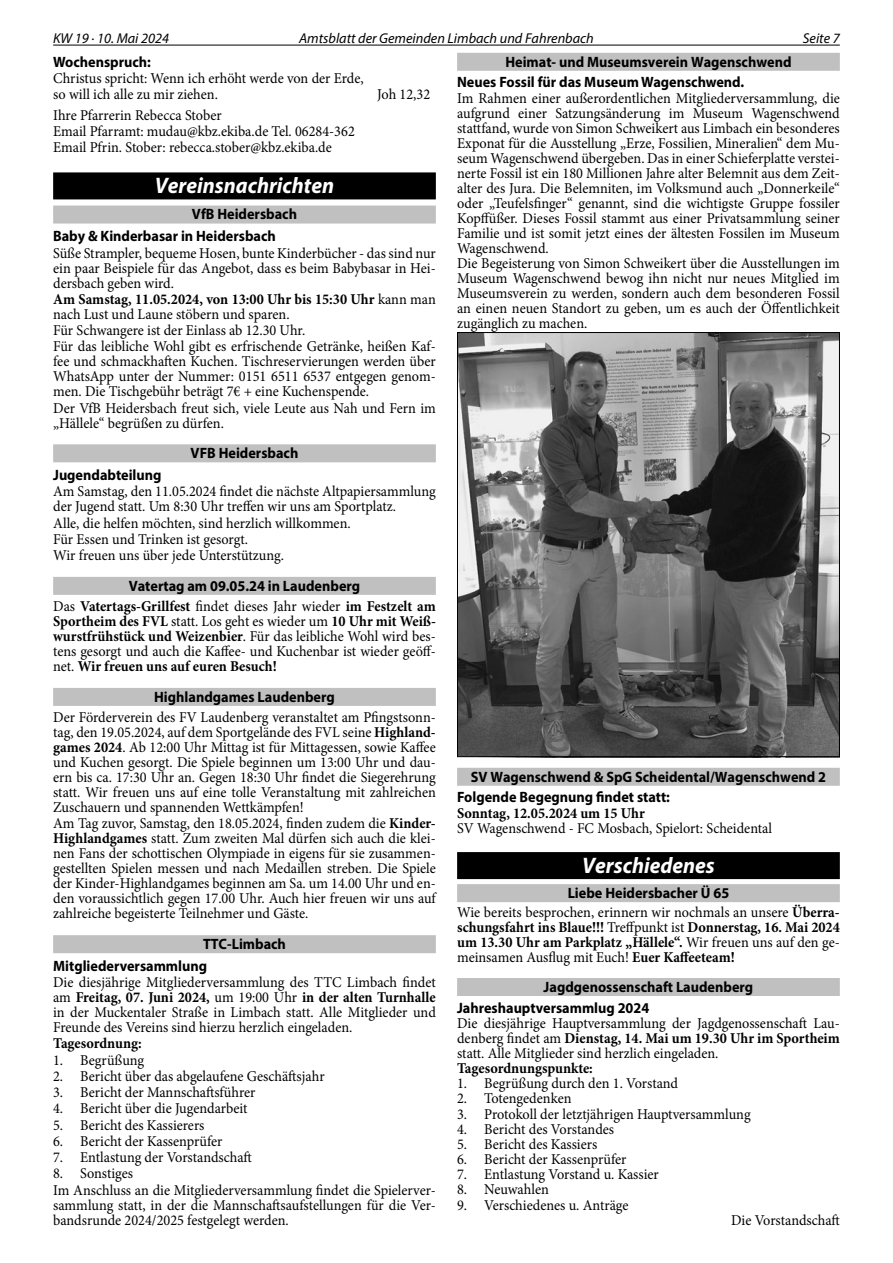
<style>
.page{position:relative;width:893px;height:1263px;background:#fff}
.page>*{position:absolute;margin:0;border:0;box-sizing:border-box;transform-origin:0 0}
.t1{font:italic 700 22.5px "Myriad Pro";color:#fff;scale:.95 1}
.t2{font:15px/15px "Minion Pro";color:#000;scale:.95 1}
.t3{font:700 15px/22px "Myriad Pro";color:#000;scale:.95 1}
.t4{font:700 15px "Minion Pro";color:#000;scale:.95 1}
.t5{font:italic 14.25px "Myriad Pro";color:#000}
.s1{font-weight:700}
</style>
<div class="page">
<hr style="left:53px;top:45px;width:787px;height:1px;background:#000">
<div style="left:53px;top:172px;width:383px;height:27px;background:#000"></div>
<div style="left:53px;top:206px;width:383px;height:18px;background:#c0c0c0"></div>
<div style="left:53px;top:444px;width:383px;height:18px;background:#c0c0c0"></div>
<div style="left:53px;top:577px;width:383px;height:18px;background:#c0c0c0"></div>
<div style="left:53px;top:688px;width:383px;height:18px;background:#c0c0c0"></div>
<div style="left:53px;top:935px;width:383px;height:18px;background:#c0c0c0"></div>
<div style="left:457px;top:53px;width:383px;height:18px;background:#c0c0c0"></div>
<div style="left:457px;top:768px;width:383px;height:18px;background:#c0c0c0"></div>
<div style="left:457px;top:852px;width:383px;height:27px;background:#000"></div>
<div style="left:457px;top:884px;width:383px;height:18px;background:#c0c0c0"></div>
<div style="left:457px;top:978px;width:383px;height:18px;background:#c0c0c0"></div>
<img style="left:459px;top:334px;width:379px;height:421px">
<p class="t5" style="left:53px;top:29px;width:118px">KW 19 · 10. Mai 2024</p>
<p class="t5" style="left:299px;top:29px;width:296px">Amtsblatt der Gemeinden Limbach und Fahrenbach</p>
<p class="t5" style="left:803px;top:29px;width:38px">Seite 7</p>
<p class="t3" style="left:53px;top:50px;width:104px">Wochenspruch:</p>
<p class="t2" style="left:53px;top:70px;width:328px;line-height:16.2px">Christus spricht: Wenn ich erhöht werde von der Erde, so will ich alle zu mir ziehen.</p>
<p class="t3" style="left:457px;top:50px;width:354px;line-height:21px;text-indent:48px">Heimat- und Museumsverein Wagenschwend<br>Neues Fossil für das Museum Wagenschwend.</p>
<p class="t2" style="left:457px;top:90px;width:404px">Im Rahmen einer außerordentlichen Mitgliederversammlung, die aufgrund einer Satzungsänderung im Museum Wagenschwend stattfand, wurde von Simon Schweikert aus Limbach ein besonderes Exponat für die Ausstellung „Erze, Fossilien, Mineralien“ dem Mu&shy;seum Wagenschwend übergeben. Das in einer Schieferplatte verstei&shy;nerte Fossil ist ein 180 Millionen Jahre alter Belemnit aus dem Zeit&shy;alter des Jura. Die Belemniten, im Volksmund auch „Donnerkeile“ oder „Teufelsfinger“ genannt, sind die wichtigste Gruppe fossiler Kopffüßer. Dieses Fossil stammt aus einer Privatsammlung seiner Familie und ist somit jetzt eines der ältesten Fossilen im Museum Wagenschwend.<br>Die Begeisterung von Simon Schweikert über die Ausstellungen im Museum Wagenschwend bewog ihn nicht nur neues Mitglied im Museumsverein zu werden, sondern auch dem besonderen Fossil an einen neuen Standort zu geben, um es auch der Öffentlichkeit zugänglich zu machen.</p>
<p class="t2" style="left:377px;top:87px;width:57px">Joh 12,32</p>
<p class="t2" style="left:53px;top:107px;width:319px;line-height:16.2px">Ihre Pfarrerin Rebecca Stober<br>Email Pfarramt: mudau@kbz.ekiba.de Tel. 06284-362<br>Email Pfrin. Stober: rebecca.stober@kbz.ekiba.de</p>
<h1 class="t1" style="left:155px;top:171px;width:190px">Vereinsnachrichten</h1>
<p class="t3" style="left:53px;top:203px;width:258px;text-indent:139px">VfB Heidersbach<br>Baby &amp; Kinderbasar in Heidersbach</p>
<p class="t2" style="left:53px;top:245px;width:404px;line-height:15.5px">Süße Strampler, bequeme Hosen, bunte Kinderbücher - das sind nur ein paar Beispiele für das Angebot, dass es beim Babybasar in Hei&shy;dersbach geben wird.<br><span class="s1">Am Samstag, 11.05.2024, von 13:00 Uhr bis 15:30 Uhr</span> kann man nach Lust und Laune stöbern und sparen.<br>Für Schwangere ist der Einlass ab 12.30 Uhr.<br>Für das leibliche Wohl gibt es erfrischende Getränke, heißen Kaf&shy;fee und schmackhaften Kuchen. Tischreservierungen werden über WhatsApp unter der Nummer: 0151 6511 6537 entgegen genom&shy;men. Die Tischgebühr beträgt 7€ + eine Kuchenspende.<br>Der VfB Heidersbach freut sich, viele Leute aus Nah und Fern im „Hällele“ begrüßen zu dürfen.</p>
<p class="t3" style="left:191px;top:441px;width:115px">VFB Heidersbach</p>
<p class="t3" style="left:53px;top:463px;width:116px">Jugendabteilung</p>
<p class="t2" style="left:53px;top:484px;width:404px;line-height:15.9px">Am Samstag, den 11.05.2024 findet die nächste Altpapiersammlung der Jugend statt. Um 8:30 Uhr treffen wir uns am Sportplatz.<br>Alle, die helfen möchten, sind herzlich willkommen.<br>Für Essen und Trinken ist gesorgt.<br>Wir freuen uns über jede Unterstützung.</p>
<p class="t3" style="left:129px;top:574px;width:245px">Vatertag am 09.05.24 in Laudenberg</p>
<p class="t2" style="left:53px;top:599px;width:404px;text-align:justify">Das <span class="s1">Vatertags-Grillfest</span> findet dieses Jahr wieder <span class="s1">im Festzelt am Sportheim des FVL</span> statt. Los geht es wieder um <span class="s1">10 Uhr mit Weiß&shy;wurstfrühstück und Weizenbier</span>. Für das leibliche Wohl wird bes&shy;tens gesorgt und auch die Kaffee- und Kuchenbar ist wieder geöff&shy;net. <span class="s1">Wir freuen uns auf euren Besuch!</span></p>
<p class="t3" style="left:154px;top:685px;width:192px">Highlandgames Laudenberg</p>
<p class="t2" style="left:53px;top:710px;width:404px">Der Förderverein des FV Laudenberg veranstaltet am Pfingstsonn&shy;tag, den 19.05.2024, auf dem Sportgelände des FVL seine <span class="s1">Highland&shy;games 2024</span>. Ab 12:00 Uhr Mittag ist für Mittagessen, sowie Kaffee und Kuchen gesorgt. Die Spiele beginnen um 13:00 Uhr und dau&shy;ern bis ca. 17:30 Uhr an. Gegen 18:30 Uhr findet die Siegerehrung statt. Wir freuen uns auf eine tolle Veranstaltung mit zahlreichen Zuschauern und spannenden Wettkämpfen!<br>Am Tag zuvor, Samstag, den 18.05.2024, finden zudem die <span class="s1">Kinder-Highlandgames</span> statt. Zum zweiten Mal dürfen sich auch die klei&shy;nen Fans der schottischen Olympiade in eigens für sie zusammen&shy;gestellten Spielen messen und nach Medaillen streben. Die Spiele der Kinder-Highlandgames beginnen am Sa. um 14.00 Uhr und en&shy;den voraussichtlich gegen 17.00 Uhr. Auch hier freuen wir uns auf zahlreiche begeisterte Teilnehmer und Gäste.</p>
<p class="t3" style="left:53px;top:932px;width:247px;text-indent:150px">TTC-Limbach<br>Mitgliederversammlung</p>
<p class="t2" style="left:53px;top:975px;width:404px;text-align:justify">Die diesjährige Mitgliederversammlung des TTC Limbach findet am <span class="s1">Freitag, 07. Juni 2024,</span> um 19:00 Uhr <span class="s1">in der alten Turnhalle </span>in der Muckentaler Straße in Limbach statt. Alle Mitglieder und Freunde des Vereins sind hierzu herzlich eingeladen.</p>
<p class="t4" style="left:53px;top:1033px;width:95px">Tagesordnung:</p>
<p class="t2" style="left:53px;top:1052px;width:97px">1. Begrüßung</p>
<p class="t2" style="left:53px;top:1069px;width:287px">2. Bericht über das abgelaufene Geschäftsjahr</p>
<p class="t2" style="left:53px;top:1085px;width:215px">3. Bericht der Mannschaftsführer</p>
<p class="t2" style="left:53px;top:1101px;width:206px">4. Bericht über die Jugendarbeit</p>
<p class="t2" style="left:53px;top:1117px;width:161px">5. Bericht des Kassierers</p>
<p class="t2" style="left:53px;top:1134px;width:180px">6. Bericht der Kassenprüfer</p>
<p class="t2" style="left:53px;top:1150px;width:211px">7. Entlastung der Vorstandschaft</p>
<p class="t2" style="left:53px;top:1166px;width:404px;line-height:15.5px">8. Sonstiges<br>Im Anschluss an die Mitgliederversammlung findet die Spielerver&shy;sammlung statt, in der die Mannschaftsaufstellungen für die Ver&shy;bandsrunde 2024/2025 festgelegt werden.</p>
<p class="t3" style="left:457px;top:765px;width:390px;line-height:21px;text-indent:14px">SV Wagenschwend &amp; SpG Scheidental/Wagenschwend 2<br>Folgende Begegnung findet statt:</p>
<p class="t4" style="left:457px;top:802px;width:199px">Sonntag, 12.05.2024 um 15 Uhr</p>
<p class="t2" style="left:457px;top:820px;width:333px">SV Wagenschwend - FC Mosbach, Spielort: Scheidental</p>
<h1 class="t1" style="left:582px;top:851px;width:141px">Verschiedenes</h1>
<p class="t3" style="left:568px;top:881px;width:172px">Liebe Heidersbacher Ü 65</p>
<p class="t2" style="left:457px;top:905px;width:404px;text-align:justify">Wie bereits besprochen, erinnern wir nochmals an unsere <span class="s1">Überra&shy;schungsfahrt ins Blaue!!!</span> Treffpunkt ist <span class="s1">Donnerstag, 16. Mai 2024 um 13.30 Uhr am Parkplatz „Hällele“.</span> Wir freuen uns auf den ge&shy;meinsamen Ausflug mit Euch! <span class="s1">Euer Kaffeeteam!</span></p>
<p class="t3" style="left:457px;top:976px;width:313px;line-height:20.9px;text-indent:87px">Jagdgenossenschaft Laudenberg<br>Jahreshauptversammlug 2024</p>
<p class="t2" style="left:457px;top:1016px;width:404px;text-align:justify">Die diesjährige Hauptversammlung der Jagdgenossenschaft Lau&shy;denberg findet am <span class="s1">Dienstag, 14. Mai um 19.30 Uhr im Sportheim </span>statt. Alle Mitglieder sind herzlich eingeladen.</p>
<p class="t4" style="left:457px;top:1058px;width:144px">Tagesordnungspunkte:</p>
<p class="t2" style="left:457px;top:1076px;width:234px">1. Begrüßung durch den 1. Vorstand</p>
<p class="t2" style="left:457px;top:1091px;width:122px">2. Totengedenken</p>
<p class="t2" style="left:457px;top:1106px;width:310px">3. Protokoll der letztjährigen Hauptversammlung</p>
<p class="t2" style="left:457px;top:1121px;width:167px">4. Bericht des Vorstandes</p>
<p class="t2" style="left:457px;top:1136px;width:149px">5. Bericht des Kassiers</p>
<p class="t2" style="left:457px;top:1152px;width:180px">6. Bericht der Kassenprüfer</p>
<p class="t2" style="left:457px;top:1167px;width:214px">7. Entlastung Vorstand u. Kassier</p>
<p class="t2" style="left:457px;top:1182px;width:98px">8. Neuwahlen</p>
<p class="t2" style="left:457px;top:1197px;width:182px">9. Verschiedenes u. Anträge</p>
<p class="t2" style="left:731px;top:1212px;width:116px">Die Vorstandschaft</p>
</div>
